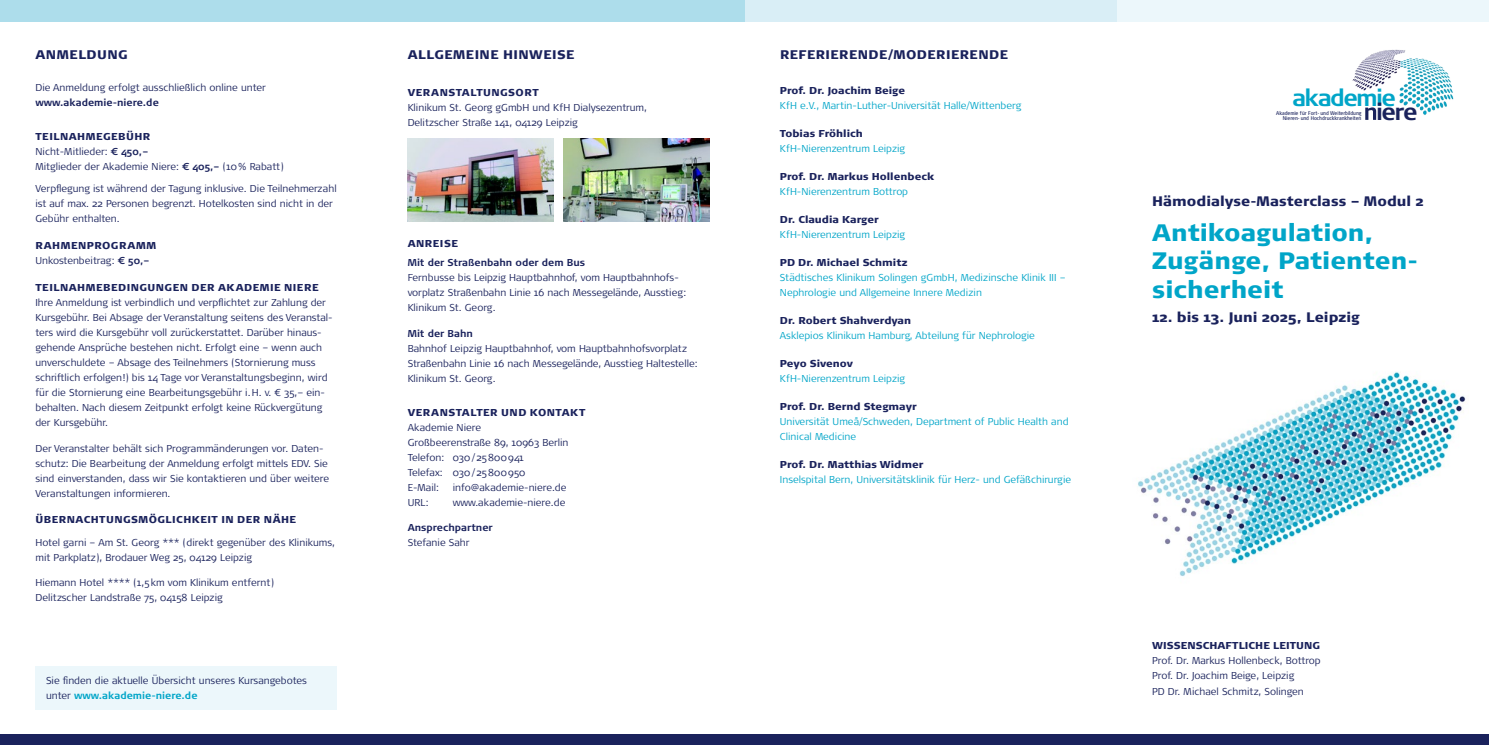
<style>
.page{position:relative;width:1489px;height:745px;background:#fff}
.page>*{position:absolute;margin:0;border:0;box-sizing:border-box;transform-origin:0 0}
.t1{font:900 23.75px/28.5px "Signa Pro";color:#00a5c8}
.t2{font:700 23.38px "Signa Pro";letter-spacing:-.07em;color:#00a5c8}
.t3{font:700 23.38px "Signa Pro";letter-spacing:-.065em;color:#1a225c}
.t4{font:900 13.75px "Signa Pro";color:#1a225c}
.t5{font:900 12.5px "Signa Pro";letter-spacing:.035em;color:#1a225c}
.t6{font:300 10px/15px "Signa Pro";color:#1a225c}
.t7{font:300 10px/15px "Signa Pro";color:#00a5c8}
.t8{font:900 10px "Signa Pro";color:#1a225c}
.t9{font:900 10px "Signa Pro";letter-spacing:.045em;color:#1a225c}
.t10{font:700 10px "Signa Pro";color:#1a225c}
.t11{font:900 10px "Signa Pro";letter-spacing:.05em;color:#1a225c}
.t12{font:condensed 5.38px/5.4px "Signa OT";letter-spacing:-.01em;color:#1a225c;text-align:right}
.s1{font-weight:900}
.s2{font-weight:700}
.s3{font-weight:700;color:#00a5c8}
.s4{color:#fff}
</style>
<div class="page">
<img style="left:1138px;top:372px;width:328px;height:205px">
<img style="left:1352px;top:49px;width:102px;height:69px">
<svg style="left:1365px;top:107px;width:10px;height:13px"></svg>
<div style="left:1116px;top:0;width:372px;height:21px;background:#ecf7fb"></div>
<div style="left:744px;top:0;width:372px;height:21px;background:#d9eef6"></div>
<div style="left:0;top:0;width:744px;height:21px;background:#adddeb"></div>
<div style="left:0;top:733px;width:1488px;height:11px;background:#1a225c"></div>
<div style="left:35px;top:665px;width:302px;height:44px;background:#ecf7fb"></div>
<img style="left:407px;top:138px;width:146px;height:83px">
<img style="left:563px;top:138px;width:146px;height:83px">
<p class="t5" style="left:35px;top:46px;width:94px">ANMELDUNG</p>
<p class="t6" style="left:35px;top:80px;width:232px">Die Anmeldung erfolgt ausschließlich online unter</p>
<p class="t10" style="left:35px;top:96px;width:125px">www.akademie-niere.de</p>
<p class="t6" style="left:35px;top:129px;width:250px"><span class="s1">TEILNAHMEGEBÜHR<br></span>Nicht-Mitlieder: <span class="s2">€ 450,–<br></span>Mitglieder der Akademie Niere: <span class="s2">€ 405,–</span> (10% Rabatt)</p>
<p class="t6" style="left:35px;top:181px;width:303px">Verpflegung ist während der Tagung inklusive. Die Teilnehmerzahl ist auf max. 22 Personen begrenzt. Hotelkosten sind nicht in der<br>Gebühr enthalten.</p>
<p class="t6" style="left:35px;top:237px;width:122px"><span class="s1">RAHMENPROGRAMM<br></span>Unkostenbeitrag: <span class="s2">€ 50,–</span></p>
<p class="t11" style="left:35px;top:280px;width:284px">TEILNAHMEBEDINGUNGEN DER AKADEMIE NIERE</p>
<p class="t6" style="left:35px;top:294px;width:299px">Ihre Anmeldung ist verbindlich und verpflichtet zur Zahlung der Kursgebühr. Bei Absage der Veranstaltung seitens des Veranstal&shy;ters wird die Kursgebühr voll zurückerstattet. Darüber hinaus&shy;gehende Ansprüche bestehen nicht. Erfolgt eine – wenn auch unverschuldete – Absage des Teilnehmers (Stornierung muss schriftlich erfolgen!) bis 14 Tage vor Veranstaltungsbeginn, wird für die Stornierung eine Bearbeitungsgebühr i.H. v. € 35,– ein&shy;behalten. Nach diesem Zeitpunkt erfolgt keine Rückvergütung der Kursgebühr.</p>
<p class="t6" style="left:35px;top:440px;width:295px">Der Veranstalter behält sich Programmänderungen vor. Daten&shy;schutz: Die Bearbeitung der Anmeldung erfolgt mittels EDV. Sie sind einverstanden, dass wir Sie kontaktieren und über weitere Veranstaltungen informieren.</p>
<p class="t9" style="left:35px;top:512px;width:262px">ÜBERNACHTUNGSMÖGLICHKEIT IN DER NÄHE</p>
<p class="t6" style="left:35px;top:533px;width:301px">Hotel garni – Am St. Georg *** (direkt gegenüber des Klinikums, mit Parkplatz), Brodauer Weg 25, 04129 Leipzig</p>
<p class="t6" style="left:35px;top:574px;width:240px">Hiemann Hotel **** (1,5km vom Klinikum entfernt)<br>Delitzscher Landstraße 75, 04158 Leipzig</p>
<p class="t6" style="left:46px;top:672px;width:262px">Sie finden die aktuelle Übersicht unseres Kursangebotes unter <span class="s3">www.akademie-niere.de</span></p>
<p class="t5" style="left:408px;top:46px;width:168px">ALLGEMEINE HINWEISE</p>
<p class="t9" style="left:408px;top:86px;width:132px">VERANSTALTUNGSORT</p>
<p class="t6" style="left:407px;top:99px;width:241px">Klinikum St. Georg gGmbH und KfH Dialysezentrum,<br>Delitzscher Straße 141, 04129 Leipzig</p>
<p class="t9" style="left:408px;top:237px;width:52px">ANREISE</p>
<p class="t10" style="left:407px;top:255px;width:179px">Mit der Straßenbahn oder dem Bus</p>
<p class="t6" style="left:407px;top:269px;width:280px">Fernbusse bis Leipzig Hauptbahnhof, vom Hauptbahnhofs&shy;vorplatz Straßenbahn Linie 16 nach Messegelände, Ausstieg:<br>Klinikum St. Georg.</p>
<p class="t10" style="left:407px;top:326px;width:67px">Mit der Bahn</p>
<p class="t6" style="left:407px;top:340px;width:291px">Bahnhof Leipzig Hauptbahnhof, vom Hauptbahnhofsvorplatz<br>Straßenbahn Linie 16 nach Messegelände, Ausstieg Haltestelle:<br>Klinikum St. Georg.</p>
<p class="t9" style="left:408px;top:405px;width:179px">VERANSTALTER UND KONTAKT</p>
<p class="t6" style="left:407px;top:419px;width:162px">Akademie Niere<br>Großbeerenstraße 89, 10963 Berlin<br>Telefon: 030/25800941<br>Telefax: 030/25800950<br>E-Mail:</p>
<p class="t6" style="left:452px;top:479px;width:115px">info@akademie-niere.de</p>
<p class="t6" style="left:407px;top:494px;width:23px">URL:</p>
<p class="t6" style="left:452px;top:494px;width:114px">www.akademie-niere.de</p>
<p class="t10" style="left:407px;top:520px;width:86px">Ansprechpartner</p>
<p class="t6" style="left:407px;top:534px;width:63px">Stefanie Sahr</p>
<p class="t5" style="left:780px;top:46px;width:229px">REFERIERENDE/MODERIERENDE</p>
<p class="t8" style="left:780px;top:83px;width:127px">Prof. Dr. Joachim Beige</p>
<p class="t7" style="left:780px;top:97px;width:243px">KfH e.V., Martin-Luther-Universität Halle/Wittenberg</p>
<p class="t8" style="left:780px;top:126px;width:84px">Tobias Fröhlich</p>
<p class="t7" style="left:780px;top:140px;width:127px">KfH-Nierenzentrum Leipzig</p>
<p class="t8" style="left:780px;top:169px;width:156px">Prof. Dr. Markus Hollenbeck</p>
<p class="t7" style="left:780px;top:183px;width:130px">KfH-Nierenzentrum Bottrop</p>
<p class="t8" style="left:780px;top:212px;width:100px">Dr. Claudia Karger</p>
<p class="t7" style="left:780px;top:226px;width:127px">KfH-Nierenzentrum Leipzig</p>
<p class="t8" style="left:780px;top:255px;width:129px">PD Dr. Michael Schmitz</p>
<p class="t7" style="left:780px;top:269px;width:287px">Städtisches Klinikum Solingen gGmbH, Medizinsche Klinik III –<br>Nephrologie und Allgemeine Innere Medizin</p>
<p class="t8" style="left:780px;top:313px;width:133px">Dr. Robert Shahverdyan</p>
<p class="t7" style="left:780px;top:327px;width:256px">Asklepios Klinikum Hamburg, Abteilung für Nephrologie</p>
<p class="t8" style="left:780px;top:356px;width:75px">Peyo Sivenov</p>
<p class="t7" style="left:780px;top:370px;width:127px">KfH-Nierenzentrum Leipzig</p>
<p class="t8" style="left:780px;top:399px;width:138px">Prof. Dr. Bernd Stegmayr</p>
<p class="t7" style="left:780px;top:413px;width:290px">Universität Umeå/Schweden, Department of Public Health and<br>Clinical Medicine</p>
<p class="t8" style="left:780px;top:457px;width:145px">Prof. Dr. Matthias Widmer</p>
<p class="t7" style="left:780px;top:471px;width:293px">Inselspital Bern, Universitätsklinik für Herz- und Gefäßchirurgie</p>
<h2 class="t2" style="left:1292px;top:81px;width:105px">akademie</h2>
<p class="t12" style="left:1276px;top:110px;width:87px">Akademie für Fort- und Weiterbildung<br>Nieren- und Hochdruckkrankheiten</p>
<h2 class="t3" style="left:1362px;top:95px;width:56px"><span class="s4">n</span>iere</h2>
<h3 class="t4" style="left:1152px;top:192px;width:273px">Hämodialyse-Masterclass – Modul 2</h3>
<h1 class="t1" style="left:1152px;top:217px;width:264px">Antikoagulation,<br>Zugänge, Patienten&shy;sicherheit</h1>
<h3 class="t4" style="left:1152px;top:308px;width:209px">12. bis 13. Juni 2025, Leipzig</h3>
<p class="t8" style="left:1152px;top:638px;width:169px">WISSENSCHAFTLICHE LEITUNG</p>
<p class="t6" style="left:1152px;top:652px;width:170px">Prof. Dr. Markus Hollenbeck, Bottrop<br>Prof. Dr. Joachim Beige, Leipzig<br>PD Dr. Michael Schmitz, Solingen</p>
</div>
